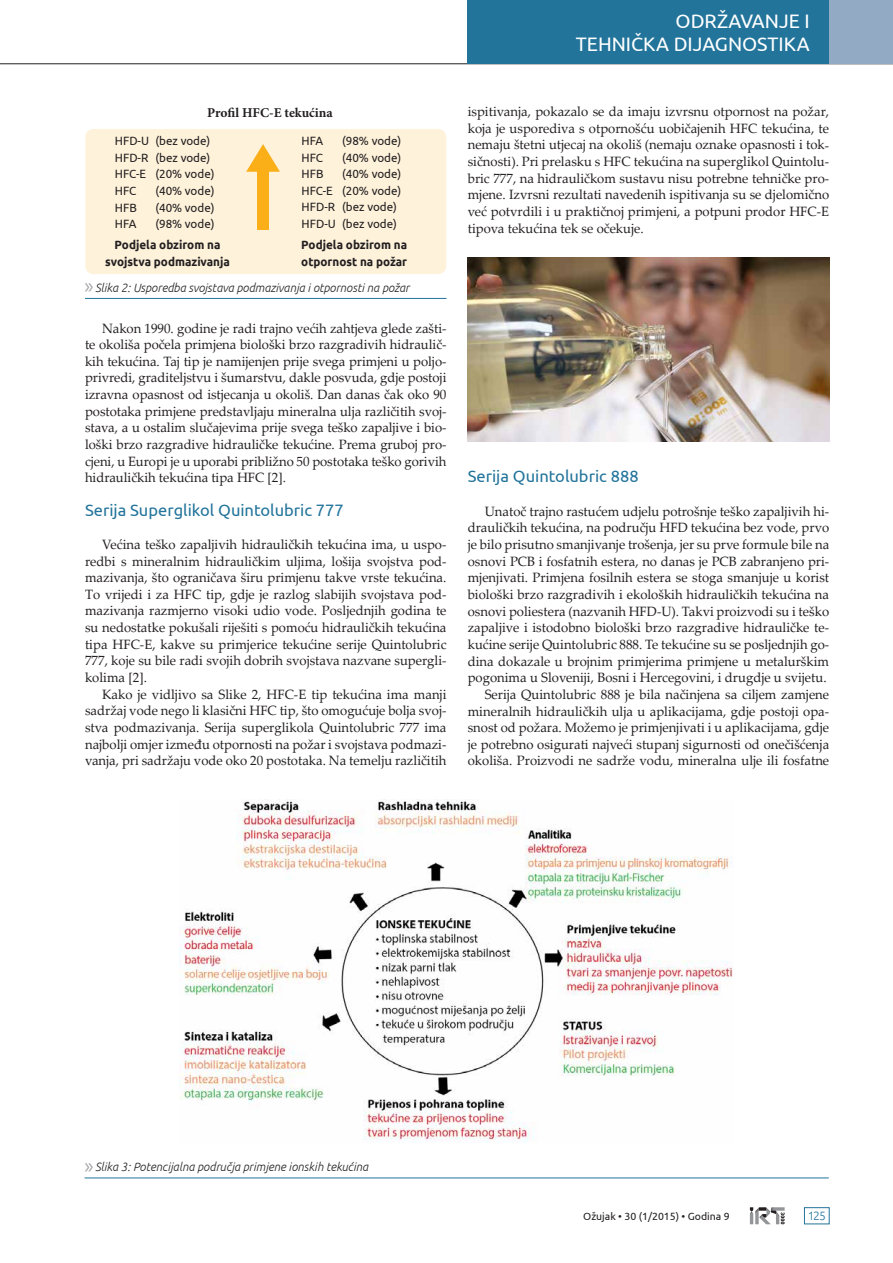
<style>
.page{position:relative;width:893px;height:1263px;background:#fff}
.page>*{position:absolute;margin:0;border:0;box-sizing:border-box;transform-origin:0 0}
.t1{font:19.5px/23.4px "Ubuntu";color:#fff;text-align:right}
.t2{font:16.5px "Ubuntu";color:#22749b}
.t3{font:13.5px/16.6px "Palatino Linotype";color:#231f20;text-align:justify}
.t4{font:700 13.5px "Minion Pro";color:#231f20}
.t5{font:12px/16.6px "Ubuntu";color:#231f20}
.t6{font:italic 300 12px "Ubuntu";color:#231f20}
.t7{font:700 12px/16.6px "Ubuntu";color:#231f20;text-align:center}
.t8{font:300 12px "Ubuntu";color:#22749b}
.t9{font:10.5px "Ubuntu";color:#231f20}
.s1{font-family:"Myriad Pro";font-weight:400;font-style:normal;font-size:22.5px;color:#a8a9ad}
</style>
<div class="page">
<svg style="left:750px;top:1207px;width:35px;height:17px"></svg>
<hr style="left:0;top:63px;width:893px;height:1px;background:#231f20">
<div style="left:804px;top:1207px;width:26px;height:17px;border:1px solid #22749b"></div>
<div style="left:829px;top:0;width:64px;height:64px;background:#92aac3"></div>
<div style="left:468px;top:0;width:361px;height:64px;background:#22749b"></div>
<div style="left:85px;top:129px;width:361px;height:145px;background:#fef2db;border-radius:9px"></div>
<svg style="left:246px;top:144px;width:34px;height:28px"></svg>
<div style="left:257px;top:165px;width:12px;height:64px;background:#faaf18"></div>
<img style="left:468px;top:258px;width:361px;height:184px">
<hr style="left:85px;top:298px;width:361px;height:1px;background:#22749b">
<hr style="left:85px;top:1178px;width:744px;height:1px;background:#22749b">
<img style="left:179px;top:799px;width:554px;height:344px">
<h1 class="t1" style="left:576px;top:8px;width:235px">ODRŽAVANJE I<br>TEHNIČKA DIJAGNOSTIKA</h1>
<p class="t4" style="left:207px;top:104px;width:127px">Profil HFC-E tekućina</p>
<p class="t5" style="left:115px;top:132px;width:101px">HFD-U (bez vode)<br>HFD-R (bez vode)<br>HFC-E (20% vode)<br>HFC</p>
<p class="t5" style="left:302px;top:132px;width:23px">HFA</p>
<p class="t5" style="left:342px;top:132px;width:61px">(98% vode)</p>
<p class="t5" style="left:302px;top:149px;width:23px">HFC</p>
<p class="t5" style="left:342px;top:149px;width:61px">(40% vode)</p>
<p class="t5" style="left:302px;top:165px;width:23px">HFB</p>
<p class="t5" style="left:302px;top:165px;width:101px;text-indent:40px">(40% vode)<br>HFC-E (20% vode)<br>HFD-R (bez vode)<br>HFD-U (bez vode)</p>
<p class="t5" style="left:155px;top:182px;width:61px">(40% vode)</p>
<p class="t5" style="left:115px;top:199px;width:23px">HFB</p>
<p class="t5" style="left:155px;top:199px;width:61px">(40% vode)</p>
<p class="t5" style="left:115px;top:215px;width:23px">HFA</p>
<p class="t5" style="left:155px;top:215px;width:61px">(98% vode)</p>
<p class="t7" style="left:105px;top:236px;width:126px">Podjela obzirom na svojstva podmazivanja</p>
<p class="t7" style="left:301px;top:236px;width:107px;text-align:left">Podjela obzirom na otpornost na požar</p>
<p class="t6" style="left:85px;top:280px;width:326px"><span class="s1">»</span> Slika 2: Usporedba svojstava podmazivanja i otpornosti na požar</p>
<p class="t3" style="left:85px;top:319px;width:363px;text-indent:17px">Nakon 1990. godine je radi trajno većih zahtjeva glede zašti&shy;te okoliša počela primjena biološki brzo razgradivih hidraulič&shy;kih tekućina. Taj tip je namijenjen prije svega primjeni u poljo&shy;privredi, graditeljstvu i šumarstvu, dakle posvuda, gdje postoji izravna opasnost od istjecanja u okoliš. Dan danas čak oko 90 postotaka primjene predstavljaju mineralna ulja različitih svoj&shy;stava, a u ostalim slučajevima prije svega teško zapaljive i bio&shy;loški brzo razgradive hidrauličke tekućine. Prema gruboj pro&shy;cjeni, u Europi je u uporabi približno 50 postotaka teško gorivih hidrauličkih tekućina tipa HFC [2].</p>
<p class="t2" style="left:85px;top:500px;width:260px">Serija Superglikol Quintolubric 777</p>
<p class="t3" style="left:85px;top:535px;width:363px;text-indent:17px">Većina teško zapaljivih hidrauličkih tekućina ima, u uspo&shy;redbi s mineralnim hidrauličkim uljima, lošija svojstva pod&shy;mazivanja, što ograničava širu primjenu takve vrste tekućina.<br>To vrijedi i za HFC tip, gdje je razlog slabijih svojstava pod&shy;mazivanja razmjerno visoki udio vode. Posljednjih godina te su nedostatke pokušali riješiti s pomoću hidrauličkih tekućina tipa HFC-E, kakve su primjerice tekućine serije Quintolubric 777, koje su bile radi svojih dobrih svojstava nazvane supergli&shy;kolima [2].</p>
<p class="t3" style="left:85px;top:685px;width:363px;text-indent:17px">Kako je vidljivo sa Slike 2, HFC-E tip tekućina ima manji sadržaj vode nego li klasični HFC tip, što omogućuje bolja svoj&shy;stva podmazivanja. Serija superglikola Quintolubric 777 ima najbolji omjer između otpornosti na požar i svojstava podmazi&shy;vanja, pri sadržaju vode oko 20 postotaka. Na temelju različitih</p>
<p class="t3" style="left:468px;top:103px;width:363px">ispitivanja, pokazalo se da imaju izvrsnu otpornost na požar, koja je usporediva s otpornošću uobičajenih HFC tekućina, te nemaju štetni utjecaj na okoliš (nemaju oznake opasnosti i tok&shy;sičnosti). Pri prelasku s HFC tekućina na superglikol Quintolu&shy;bric 777, na hidrauličkom sustavu nisu potrebne tehničke pro&shy;mjene. Izvrsni rezultati navedenih ispitivanja su se djelomično već potvrdili i u praktičnoj primjeni, a potpuni prodor HFC-E tipova tekućina tek se očekuje.</p>
<p class="t2" style="left:468px;top:466px;width:172px">Serija Quintolubric 888</p>
<p class="t3" style="left:468px;top:502px;width:363px;text-align:right">Unatoč trajno rastućem udjelu potrošnje teško zapaljivih hi&shy;drauličkih tekućina, na području HFD tekućina bez vode, prvo je bilo prisutno smanjivanje trošenja, jer su prve formule bile na osnovi PCB i fosfatnih estera, no danas je PCB zabranjeno pri&shy;mjenjivati. Primjena fosilnih estera se stoga smanjuje u korist biološki brzo razgradivih i ekoloških hidrauličkih tekućina na osnovi poliestera (nazvanih HFD-U). Takvi proizvodi su i teško zapaljive i istodobno biološki brzo razgradive hidrauličke te&shy;kućine serije Quintolubric 888. Te tekućine su se posljednjih go&shy;dina dokazale u brojnim primjerima primjene u metalurškim pogonima u Sloveniji, Bosni i Hercegovini, i drugdje u svijetu.<br>Serija Quintolubric 888 je bila načinjena sa ciljem zamjene mineralnih hidrauličkih ulja u aplikacijama, gdje postoji opa&shy;snost od požara. Možemo je primjenjivati i u aplikacijama, gdje je potrebno osigurati najveći stupanj sigurnosti od onečišćenja okoliša. Proizvodi ne sadrže vodu, mineralna ulje ili fosfatne</p>
<p class="t6" style="left:85px;top:1159px;width:285px"><span class="s1">»</span> Slika 3: Potencijalna područja primjene ionskih tekućina</p>
<p class="t9" style="left:583px;top:1209px;width:148px">Ožujak • 30 (1/2015) • Godina 9</p>
<p class="t8" style="left:808px;top:1208px;width:20px">125</p>
</div>
